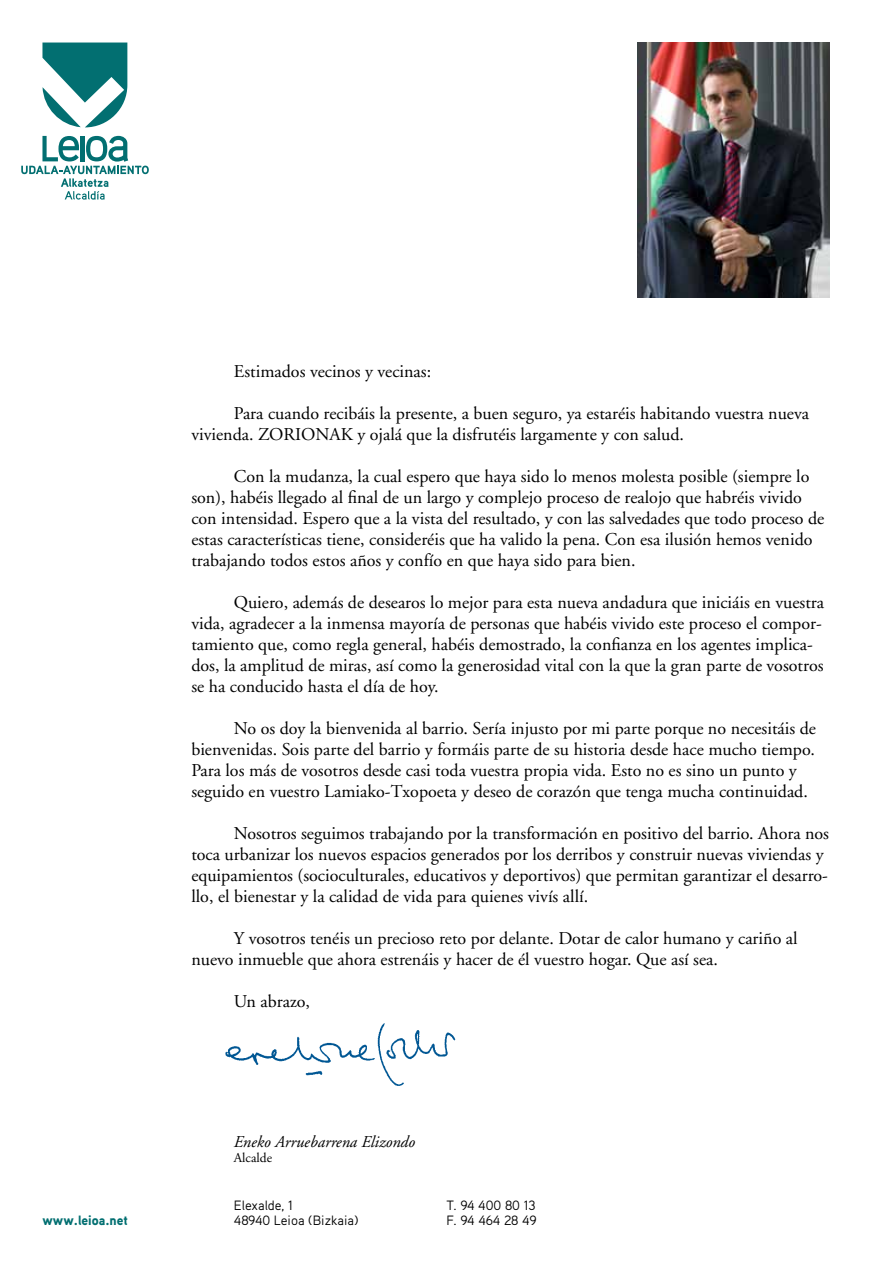
<style>
.page{position:relative;width:893px;height:1263px;background:#fff}
.page>*{position:absolute;margin:0;border:0;box-sizing:border-box;transform-origin:0 0}
.t1{font:18px/21px "Adobe Garamond";color:#000}
.t2{font:italic 16.5px "Adobe Garamond";color:#000}
.t3{font:13.5px/15px "Aaux Pro OT";color:#000}
.t4{font:900 13.5px "Aaux Pro OT";color:#026f71}
.t5{font:13.5px "Adobe Garamond";color:#000}
</style>
<div class="page">
<svg style="left:42px;top:43px;width:85px;height:84px"></svg>
<svg style="left:21px;top:136px;width:128px;height:64px"></svg>
<img style="left:638px;top:43px;width:191px;height:255px">
<img style="left:225px;top:1023px;width:230px;height:63px">
<p class="t1" style="left:234px;top:361px;width:199px">Estimados vecinos y vecinas:</p>
<p class="t1" style="left:191px;top:403px;width:619px;text-indent:43px">Para cuando recibáis la presente, a buen seguro, ya estaréis habitando vuestra nueva vivienda. ZORIONAK y ojalá que la disfrutéis largamente y con salud.</p>
<p class="t1" style="left:191px;top:466px;width:635px;text-indent:43px">Con la mudanza, la cual espero que haya sido lo menos molesta posible (siempre lo son), habéis llegado al final de un largo y complejo proceso de realojo que habréis vivido con intensidad. Espero que a la vista del resultado, y con las salvedades que todo proceso de estas características tiene, consideréis que ha valido la pena. Con esa ilusión hemos venido trabajando todos estos años y confío en que haya sido para bien.</p>
<p class="t1" style="left:191px;top:592px;width:634px;text-indent:43px">Quiero, además de desearos lo mejor para esta nueva andadura que iniciáis en vuestra vida, agradecer a la inmensa mayoría de personas que habéis vivido este proceso el compor&shy;tamiento que, como regla general, habéis demostrado, la confianza en los agentes implica&shy;dos, la amplitud de miras, así como la generosidad vital con la que la gran parte de vosotros se ha conducido hasta el día de hoy.</p>
<p class="t1" style="left:191px;top:718px;width:626px;text-indent:43px">No os doy la bienvenida al barrio. Sería injusto por mi parte porque no necesitáis de bienvenidas. Sois parte del barrio y formáis parte de su historia desde hace mucho tiempo.<br>Para los más de vosotros desde casi toda vuestra propia vida. Esto no es sino un punto y seguido en vuestro Lamiako-Txopoeta y deseo de corazón que tenga mucha continuidad.</p>
<p class="t1" style="left:191px;top:823px;width:639px;text-indent:43px">Nosotros seguimos trabajando por la transformación en positivo del barrio. Ahora nos toca urbanizar los nuevos espacios generados por los derribos y construir nuevas viviendas y equipamientos (socioculturales, educativos y deportivos) que permitan garantizar el desarro&shy;llo, el bienestar y la calidad de vida para quienes vivís allí.</p>
<p class="t1" style="left:191px;top:928px;width:608px;text-indent:43px">Y vosotros tenéis un precioso reto por delante. Dotar de calor humano y cariño al nuevo inmueble que ahora estrenáis y hacer de él vuestro hogar. Que así sea.</p>
<p class="t1" style="left:234px;top:991px;width:78px">Un abrazo,</p>
<p class="t2" style="left:234px;top:1133px;width:183px">Eneko Arruebarrena Elizondo</p>
<p class="t5" style="left:234px;top:1151px;width:40px">Alcalde</p>
<p class="t3" style="left:234px;top:1197px;width:126px">Elexalde, 1<br>48940 Leioa (Bizkaia)</p>
<p class="t3" style="left:446px;top:1197px;width:91px">T. 94 400 80 13</p>
<p class="t4" style="left:43px;top:1211px;width:87px">www.leioa.net</p>
<p class="t3" style="left:446px;top:1212px;width:92px">F. 94 464 28 49</p>
</div>
